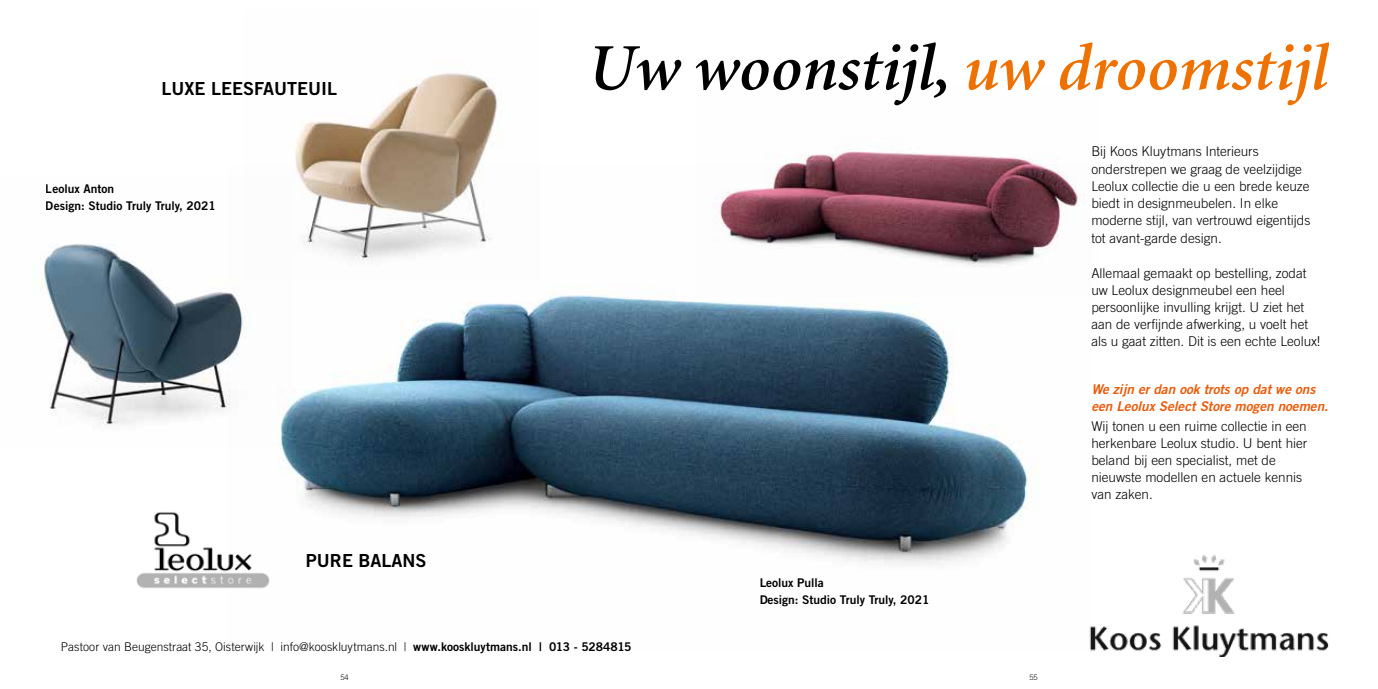
<style>
.page{position:relative;width:1378px;height:689px;background:#fff}
.page>*{position:absolute;margin:0;border:0;box-sizing:border-box;transform-origin:0 0}
.t1{font:italic 600 66.15px "Minion LT";color:#000}
.t2{font:18px "Trade Gothic LT Std Bd 2";color:#000}
.t3{font:300 13.5px/17px "Trade Gothic LT Std";color:#000}
.t4{font:13.5px/17px "Trade Gothic LT Std Bd 2 Obl";color:#ea5b0b}
.t5{font:300 12px "Trade Gothic LT Std";color:#000}
.t6{font:12px/17px "Trade Gothic LT Std Bd 2";color:#000}
.t7{font:300 7.5px "Trade Gothic LT Std";color:#000}
.s1{color:#ee7203}
.s2{font-family:"Trade Gothic LT Std Bd 2";font-weight:400}
</style>
<div class="page">
<img style="left:279px;top:295px;width:757px;height:269px">
<img style="left:136px;top:506px;width:147px;height:83px">
<img style="left:295px;top:73px;width:206px;height:188px">
<img style="left:38px;top:244px;width:255px;height:202px">
<img style="left:1089px;top:555px;width:240px;height:101px">
<img style="left:696px;top:148px;width:388px;height:149px">
<h2 class="t2" style="left:162px;top:77px;width:177px">LUXE LEESFAUTEUIL</h2>
<p class="t6" style="left:46px;top:180px;width:171px">Leolux Anton<br>Design: Studio Truly Truly, 2021</p>
<h2 class="t2" style="left:306px;top:549px;width:122px">PURE BALANS</h2>
<h1 class="t1" style="left:587px;top:35px;width:742px">Uw woonstijl, <span class="s1">uw droomstijl</span></h1>
<p class="t3" style="left:1091px;top:142px;width:221px;line-height:17.4px">Bij Koos Kluytmans Interieurs onderstrepen we graag de veelzijdige Leolux collectie die u een brede keuze biedt in designmeubelen. In elke moderne stijl, van vertrouwd eigentijds tot avant-garde design.</p>
<p class="t3" style="left:1091px;top:264px;width:230px">Allemaal gemaakt op bestelling, zodat uw Leolux designmeubel een heel persoonlijke invulling krijgt. U ziet het aan de verfijnde afwerking, u voelt het als u gaat zitten. Dit is een echte Leolux!</p>
<p class="t4" style="left:1091px;top:381px;width:238px">We zijn er dan ook trots op dat we ons een Leolux Select Store mogen noemen.</p>
<p class="t6" style="left:759px;top:574px;width:171px">Leolux Pulla<br>Design: Studio Truly Truly, 2021</p>
<p class="t3" style="left:1091px;top:417px;width:218px">Wij tonen u een ruime collectie in een herkenbare Leolux studio. U bent hier beland bij een specialist, met de nieuwste modellen en actuele kennis van zaken.</p>
<p class="t5" style="left:61px;top:639px;width:572px">Pastoor van Beugenstraat 35, Oisterwijk | info@kooskluytmans.nl | <span class="s2">www.kooskluytmans.nl | 013 - 5284815</span></p>
<p class="t7" style="left:340px;top:672px;width:10px">54</p>
<p class="t7" style="left:1029px;top:672px;width:10px">55</p>
</div>
